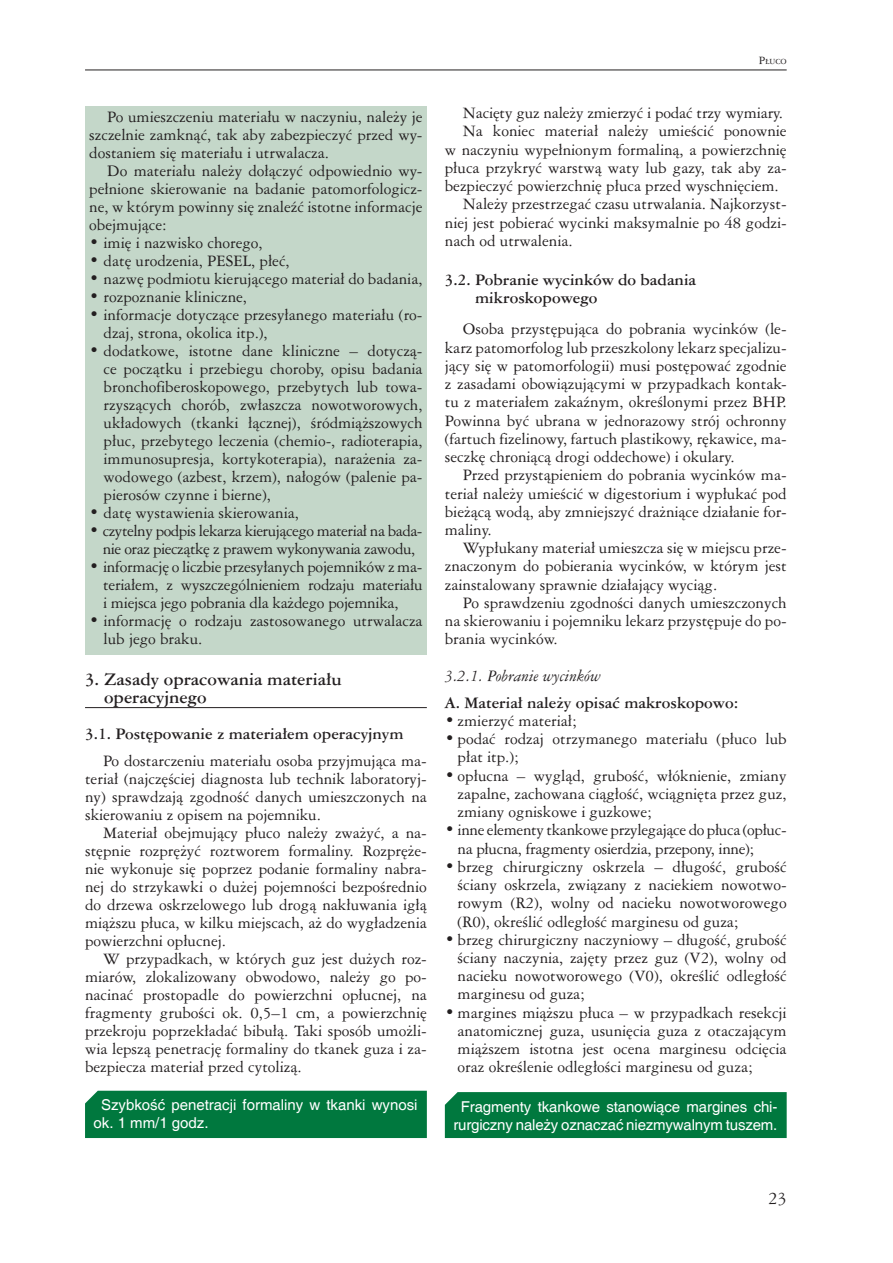
<style>
.page{position:relative;width:893px;height:1263px;background:#fff}
.page>*{position:absolute;margin:0;border:0;box-sizing:border-box;transform-origin:0 0}
.t1{font:700 16.5px/18px "Ameri Garmnd PL";color:#231f20}
.t2{font:16.5px "Ameri Garmnd PL";color:#231f20}
.t3{font:15px/18px "Ameri Garmnd PL";color:#231f20;text-align:justify}
.t4{font:15px/18px "Helvetica";letter-spacing:-.01em;color:#fff}
.t5{font:700 15px/18.3px "Ameri Garmnd PL";color:#231f20}
.t6{font:15px/18.1px "Ameri Garmnd PL";letter-spacing:-.02em;color:#231f20}
.t7{font:15px/18px "Ameri Garmnd PL";letter-spacing:-.03em;color:#231f20;text-align:center}
.t8{font:italic 15px "Ameri Garmnd PL";color:#231f20}
.t9{font:7.35px "Ameri Garmnd PL";color:#231f20}
.s1{font-size:10.5px}
</style>
<div class="page">
<hr style="left:85px;top:70px;width:702px;height:1px;background:#231f20">
<div style="left:85px;top:106px;width:342px;height:549px;background:#c4d7c9"></div>
<hr style="left:85px;top:707px;width:342px;height:1px;background:#231f20">
<div style="left:85px;top:1091px;width:342px;height:47px;background:#00783e"></div>
<div style="left:445px;top:1092px;width:342px;height:46px;background:#00783e"></div>
<p class="t3" style="left:89px;top:108px;width:335px;text-indent:18px">Po umieszczeniu materiału w naczyniu, należy je szczelnie zamknąć, tak aby zabezpieczyć przed wy&shy;dostaniem się materiału i utrwalacza.</p>
<p class="t3" style="left:89px;top:162px;width:335px;text-indent:18px">Do materiału należy dołączyć odpowiednio wy&shy;pełnione skierowanie na badanie patomorfologicz&shy;ne, w którym powinny się znaleźć istotne informacje obejmujące:</p>
<p class="t3" style="left:89px;top:234px;width:175px">• imię i nazwisko chorego,</p>
<p class="t3" style="left:89px;top:252px;width:202px">• datę urodzenia, PESEL, płeć,</p>
<p class="t3" style="left:89px;top:270px;width:335px">• nazwę podmiotu kierującego materiał do badania,</p>
<p class="t3" style="left:89px;top:288px;width:159px">• rozpoznanie kliniczne,</p>
<p class="t3" style="left:104px;top:306px;width:320px;text-indent:-14px">• informacje dotyczące przesyłanego materiału (ro&shy;dzaj, strona, okolica itp.),</p>
<p class="t3" style="left:104px;top:342px;width:320px;text-indent:-14px">• dodatkowe, istotne dane kliniczne – dotyczą&shy;ce początku i przebiegu choroby, opisu badania bronchofiberoskopowego, przebytych lub towa&shy;rzyszących chorób, zwłaszcza nowotworowych, układowych (tkanki łącznej), śródmiąższowych płuc, przebytego leczenia (chemio-, radioterapia, immunosupresja, kortykoterapia), narażenia za&shy;wodowego (azbest, krzem), nałogów (palenie pa&shy;pierosów czynne i bierne),</p>
<p class="t3" style="left:89px;top:504px;width:211px">• datę wystawienia skierowania,</p>
<p class="t7" style="left:89px;top:522px;width:335px">• czytelny podpis lekarza kierującego materiał na bada&shy;nie oraz pieczątkę z prawem wykonywania zawodu,</p>
<p class="t3" style="left:103px;top:558px;width:321px;text-indent:-14px">• informację o liczbie przesyłanych pojemników z ma&shy;teriałem, z wyszczególnieniem rodzaju materiału i miejsca jego pobrania dla każdego pojemnika,</p>
<p class="t3" style="left:104px;top:612px;width:320px;text-indent:-14px">• informację o rodzaju zastosowanego utrwalacza lub jego braku.</p>
<p class="t1" style="left:104px;top:669px;width:239px;text-indent:-19px">3. Zasady opracowania materiału operacyjnego</p>
<p class="t5" style="left:85px;top:724px;width:320px">3.1. Postępowanie z materiałem operacyjnym</p>
<p class="t3" style="left:85px;top:751px;width:343px;text-indent:18px">Po dostarczeniu materiału osoba przyjmująca ma&shy;teriał (najczęściej diagnosta lub technik laboratoryj&shy;ny) sprawdzają zgodność danych umieszczonych na skierowaniu z opisem na pojemniku.</p>
<p class="t3" style="left:85px;top:823px;width:343px;text-indent:18px">Materiał obejmujący płuco należy zważyć, a na&shy;stępnie rozprężyć roztworem formaliny. Rozpręże&shy;nie wykonuje się poprzez podanie formaliny nabra&shy;nej do strzykawki o dużej pojemności bezpośrednio do drzewa oskrzelowego lub drogą nakłuwania igłą miąższu płuca, w kilku miejscach, aż do wygładzenia powierzchni opłucnej.</p>
<p class="t3" style="left:85px;top:949px;width:343px;text-indent:18px">W przypadkach, w których guz jest dużych roz&shy;miarów, zlokalizowany obwodowo, należy go po&shy;nacinać prostopadle do powierzchni opłucnej, na fragmenty grubości ok. 0,5–1 cm, a powierzchnię przekroju poprzekładać bibułą. Taki sposób umożli&shy;wia lepszą penetrację formaliny do tkanek guza i za&shy;bezpiecza materiał przed cytolizą.</p>
<p class="t4" style="left:94px;top:1096px;width:325px;text-indent:7px">Szybkość penetracji formaliny w tkanki wynosi ok. 1 mm/1 godz.</p>
<p class="t9" style="left:759px;top:57px;width:29px"><span class="s1">P</span>ŁUCO</p>
<p class="t3" style="left:463px;top:104px;width:322px">Nacięty guz należy zmierzyć i podać trzy wymiary.</p>
<p class="t3" style="left:463px;top:122px;width:325px">Na koniec materiał należy umieścić ponownie</p>
<p class="t3" style="left:445px;top:140px;width:343px">w naczyniu wypełnionym formaliną, a powierzchnię</p>
<p class="t3" style="left:445px;top:158px;width:343px">płuca przykryć warstwą waty lub gazy, tak aby za-</p>
<p class="t3" style="left:445px;top:177px;width:335px">bezpieczyć powierzchnię płuca przed wyschnięciem.</p>
<p class="t3" style="left:463px;top:195px;width:325px">Należy przestrzegać czasu utrwalania. Najkorzyst-</p>
<p class="t3" style="left:445px;top:213px;width:343px">niej jest pobierać wycinki maksymalnie po 48 godzi-</p>
<p class="t3" style="left:445px;top:231px;width:129px">nach od utrwalenia.</p>
<p class="t5" style="left:475px;top:270px;width:222px;text-indent:-30px">3.2. Pobranie wycinków do badania mikroskopowego</p>
<p class="t3" style="left:445px;top:320px;width:343px;text-indent:18px">Osoba przystępująca do pobrania wycinków (le&shy;karz patomorfolog lub przeszkolony lekarz specjalizu&shy;jący się w patomorfologii) musi postępować zgodnie z zasadami obowiązującymi w przypadkach kontak&shy;tu z materiałem zakaźnym, określonymi przez BHP.<br>Powinna być ubrana w jednorazowy strój ochronny (fartuch fizelinowy, fartuch plastikowy, rękawice, ma&shy;seczkę chroniącą drogi oddechowe) i okulary.</p>
<p class="t3" style="left:445px;top:466px;width:343px;text-indent:18px">Przed przystąpieniem do pobrania wycinków ma&shy;teriał należy umieścić w digestorium i wypłukać pod bieżącą wodą, aby zmniejszyć drażniące działanie for&shy;maliny.</p>
<p class="t3" style="left:445px;top:539px;width:343px;text-indent:18px">Wypłukany materiał umieszcza się w miejscu prze&shy;znaczonym do pobierania wycinków, w którym jest zainstalowany sprawnie działający wyciąg.</p>
<p class="t3" style="left:445px;top:593px;width:343px;text-indent:18px">Po sprawdzeniu zgodności danych umieszczonych na skierowaniu i pojemniku lekarz przystępuje do po&shy;brania wycinków.</p>
<p class="t8" style="left:445px;top:665px;width:157px">3.2.1. Pobranie wycinków</p>
<p class="t5" style="left:445px;top:693px;width:295px">A. Materiał należy opisać makroskopowo:</p>
<p class="t3" style="left:445px;top:711px;width:133px">• zmierzyć materiał;</p>
<p class="t3" style="left:458px;top:730px;width:331px;text-indent:-13px">• podać rodzaj otrzymanego materiału (płuco lub płat itp.);</p>
<p class="t3" style="left:458px;top:766px;width:331px;text-indent:-13px">• opłucna – wygląd, grubość, włóknienie, zmiany zapalne, zachowana ciągłość, wciągnięta przez guz, zmiany ogniskowe i guzkowe;</p>
<p class="t6" style="left:458px;top:821px;width:331px;text-indent:-13px">• inne elementy tkankowe przylegające do płuca (opłuc&shy;na płucna, fragmenty osierdzia, przepony, inne);</p>
<p class="t3" style="left:458px;top:857px;width:331px;text-indent:-13px">• brzeg chirurgiczny oskrzela – długość, grubość ściany oskrzela, związany z naciekiem nowotwo&shy;rowym (R2), wolny od nacieku nowotworowego (R0), określić odległość marginesu od guza;</p>
<p class="t3" style="left:458px;top:930px;width:331px;text-indent:-13px">• brzeg chirurgiczny naczyniowy – długość, grubość ściany naczynia, zajęty przez guz (V2), wolny od nacieku nowotworowego (V0), określić odległość marginesu od guza;</p>
<p class="t3" style="left:458px;top:1003px;width:331px;text-indent:-13px">• margines miąższu płuca – w przypadkach resekcji anatomicznej guza, usunięcia guza z otaczającym miąższem istotna jest ocena marginesu odcięcia oraz określenie odległości marginesu od guza;</p>
<p class="t4" style="left:453px;top:1098px;width:326px;text-align:center">Fragmenty tkankowe stanowiące margines chi&shy;rurgiczny należy oznaczać niezmywalnym tuszem.</p>
<p class="t2" style="left:768px;top:1187px;width:20px">23</p>
</div>
